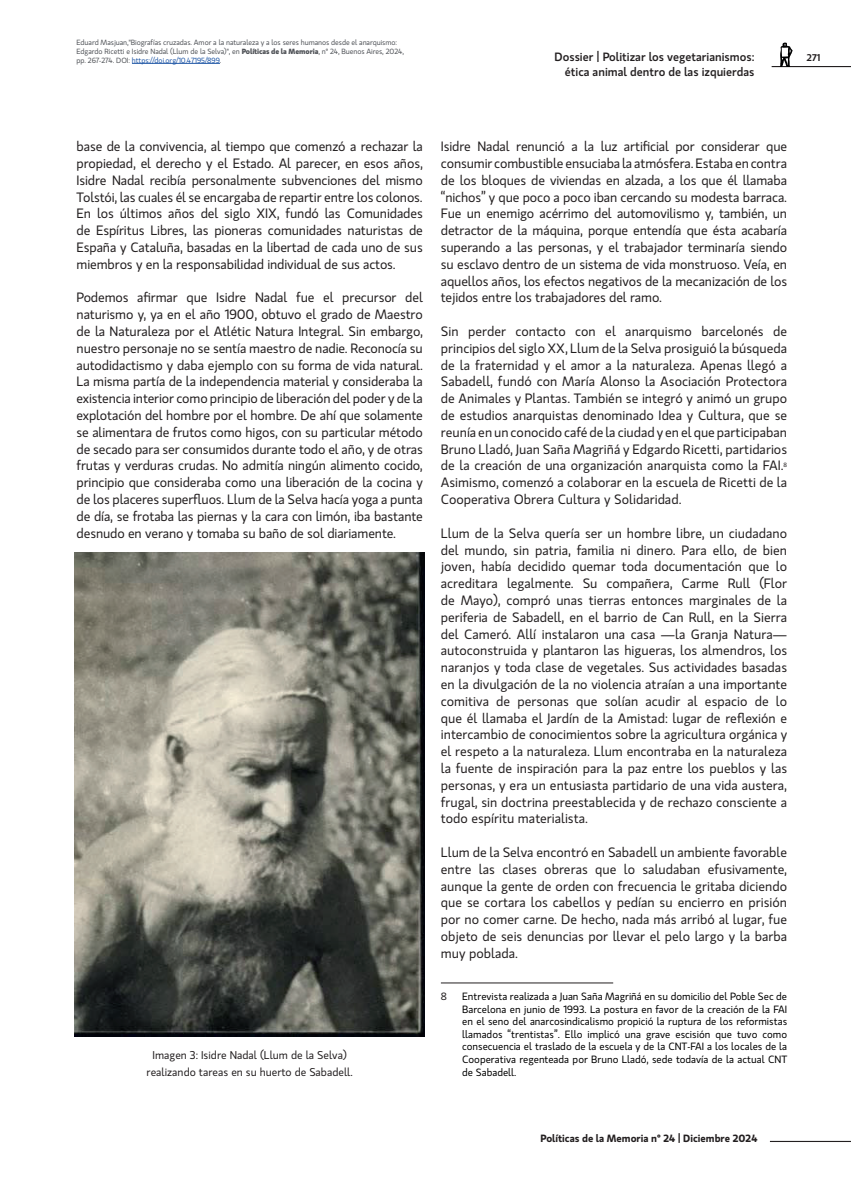
<style>
.page{position:relative;width:851px;height:1191px;background:#fff}
.page>*{position:absolute;margin:0;border:0;box-sizing:border-box;transform-origin:0 0}
.t1{font:13.5px/16.8px "Gloriola Std";letter-spacing:-.01em;color:#231f20;text-align:justify}
.t2{font:500 12px/14.4px "Gloriola Std";color:#231f20;text-align:right}
.t3{font:11.25px/16.8px "Gloriola Std";color:#231f20;text-align:center}
.t4{font:10.5px/12.6px "Gloriola Std";color:#000001;text-align:justify}
.t5{font:600 10.5px "Gloriola Std";color:#231f20}
.t6{font:10.5px "Leitura Sans Grot 3";color:#231f20}
.t7{font:10.5px "Gloriola Std";color:#231f20}
.t8{font:7.5px/9px "Gloriola Std";letter-spacing:-.01em;color:#505358}
.s1{font-weight:700}
.s2{color:#1e56a6}
</style>
<div class="page">
<hr style="left:771px;top:66px;width:79px;height:1px;background:#231f20">
<hr style="left:769px;top:1140px;width:81px;height:2px;background:#231f20">
<hr style="left:132px;top:63px;width:88px;height:1px;background:#1e56a6">
<svg style="left:780px;top:43px;width:13px;height:24px"></svg>
<img style="left:75px;top:553px;width:349px;height:483px">
<hr style="left:441px;top:982px;width:172px;height:1px;background:#231f20">
<p class="t8" style="left:77px;top:37px;width:329px">Eduard Masjuan,"Biografías cruzadas. Amor a la naturaleza y a los seres humanos desde el anarquismo:<br>Edgardo Ricetti e Isidre Nadal (Llum de la Selva)", en <span class="s1">Políticas de la Memoria</span>, n° 24, Buenos Aires, 2024, pp. 267-274. DOI: <span class="s2">https://doi.org/10.47195/899</span>.</p>
<p class="t2" style="left:554px;top:49px;width:201px">Dossier | Politizar los vegetarianismos: ética animal dentro de las izquierdas</p>
<p class="t6" style="left:806px;top:51px;width:15px">271</p>
<p class="t1" style="left:77px;top:138px;width:348px">base de la convivencia, al tiempo que comenzó a rechazar la propiedad, el derecho y el Estado. Al parecer, en esos años, Isidre Nadal recibía personalmente subvenciones del mismo Tolstói, las cuales él se encargaba de repartir entre los colonos.<br>En los últimos años del siglo XIX, fundó las Comunidades de Espíritus Libres, las pioneras comunidades naturistas de España y Cataluña, basadas en la libertad de cada uno de sus miembros y en la responsabilidad individual de sus actos.</p>
<p class="t1" style="left:77px;top:289px;width:348px">Podemos afirmar que Isidre Nadal fue el precursor del naturismo y, ya en el año 1900, obtuvo el grado de Maestro de la Naturaleza por el Atlétic Natura Integral. Sin embargo, nuestro personaje no se sentía maestro de nadie. Reconocía su autodidactismo y daba ejemplo con su forma de vida natural.<br>La misma partía de la independencia material y consideraba la existencia interior como principio de liberación del poder y de la explotación del hombre por el hombre. De ahí que solamente se alimentara de frutos como higos, con su particular método de secado para ser consumidos durante todo el año, y de otras frutas y verduras crudas. No admitía ningún alimento cocido, principio que consideraba como una liberación de la cocina y de los placeres superfluos. Llum de la Selva hacía yoga a punta de día, se frotaba las piernas y la cara con limón, iba bastante desnudo en verano y tomaba su baño de sol diariamente.</p>
<p class="t3" style="left:147px;top:1046px;width:206px">Imagen 3: Isidre Nadal (Llum de la Selva) realizando tareas en su huerto de Sabadell.</p>
<p class="t1" style="left:441px;top:138px;width:348px">Isidre Nadal renunció a la luz artificial por considerar que consumir combustible ensuciaba la atmósfera. Estaba en contra de los bloques de viviendas en alzada, a los que él llamaba “nichos” y que poco a poco iban cercando su modesta barraca.<br>Fue un enemigo acérrimo del automovilismo y, también, un detractor de la máquina, porque entendía que ésta acabaría superando a las personas, y el trabajador terminaría siendo su esclavo dentro de un sistema de vida monstruoso. Veía, en aquellos años, los efectos negativos de la mecanización de los tejidos entre los trabajadores del ramo.</p>
<p class="t1" style="left:441px;top:323px;width:348px">Sin perder contacto con el anarquismo barcelonés de principios del siglo XX, Llum de la Selva prosiguió la búsqueda de la fraternidad y el amor a la naturaleza. Apenas llegó a Sabadell, fundó con María Alonso la Asociación Protectora de Animales y Plantas. También se integró y animó un grupo de estudios anarquistas denominado Idea y Cultura, que se reunía en un conocido café de la ciudad y en el que participaban Bruno Lladó, Juan Saña Magriñá y Edgardo Ricetti, partidarios de la creación de una organización anarquista como la FAI. <sup>8<br></sup>Asimismo, comenzó a colaborar en la escuela de Ricetti de la Cooperativa Obrera Cultura y Solidaridad.</p>
<p class="t1" style="left:441px;top:524px;width:348px">Llum de la Selva quería ser un hombre libre, un ciudadano del mundo, sin patria, familia ni dinero. Para ello, de bien joven, había decidido quemar toda documentación que lo acreditara legalmente. Su compañera, Carme Rull (Flor de Mayo), compró unas tierras entonces marginales de la periferia de Sabadell, en el barrio de Can Rull, en la Sierra del Cameró. Allí instalaron una casa —la Granja Natura— autoconstruida y plantaron las higueras, los almendros, los naranjos y toda clase de vegetales. Sus actividades basadas en la divulgación de la no violencia atraían a una importante comitiva de personas que solían acudir al espacio de lo que él llamaba el Jardín de la Amistad: lugar de reflexión e intercambio de conocimientos sobre la agricultura orgánica y el respeto a la naturaleza. Llum encontraba en la naturaleza la fuente de inspiración para la paz entre los pueblos y las personas, y era un entusiasta partidario de una vida austera, frugal, sin doctrina preestablecida y de rechazo consciente a todo espíritu materialista.</p>
<p class="t1" style="left:441px;top:843px;width:348px">Llum de la Selva encontró en Sabadell un ambiente favorable entre las clases obreras que lo saludaban efusivamente, aunque la gente de orden con frecuencia le gritaba diciendo que se cortara los cabellos y pedían su encierro en prisión por no comer carne. De hecho, nada más arribó al lugar, fue objeto de seis denuncias por llevar el pelo largo y la barba muy poblada.</p>
<p class="t7" style="left:441px;top:989px;width:8px">8</p>
<p class="t4" style="left:462px;top:989px;width:326px">Entrevista realizada a Juan Saña Magriñá en su domicilio del Poble Sec de Barcelona en junio de 1993. La postura en favor de la creación de la FAI en el seno del anarcosindicalismo propició la ruptura de los reformistas llamados “trentistas”. Ello implicó una grave escisión que tuvo como consecuencia el traslado de la escuela y de la CNT-FAI a los locales de la Cooperativa regenteada por Bruno Lladó, sede todavía de la actual CNT de Sabadell.</p>
<p class="t5" style="left:540px;top:1130px;width:218px">Políticas de la Memoria n° 24 | Diciembre 2024</p>
</div>
